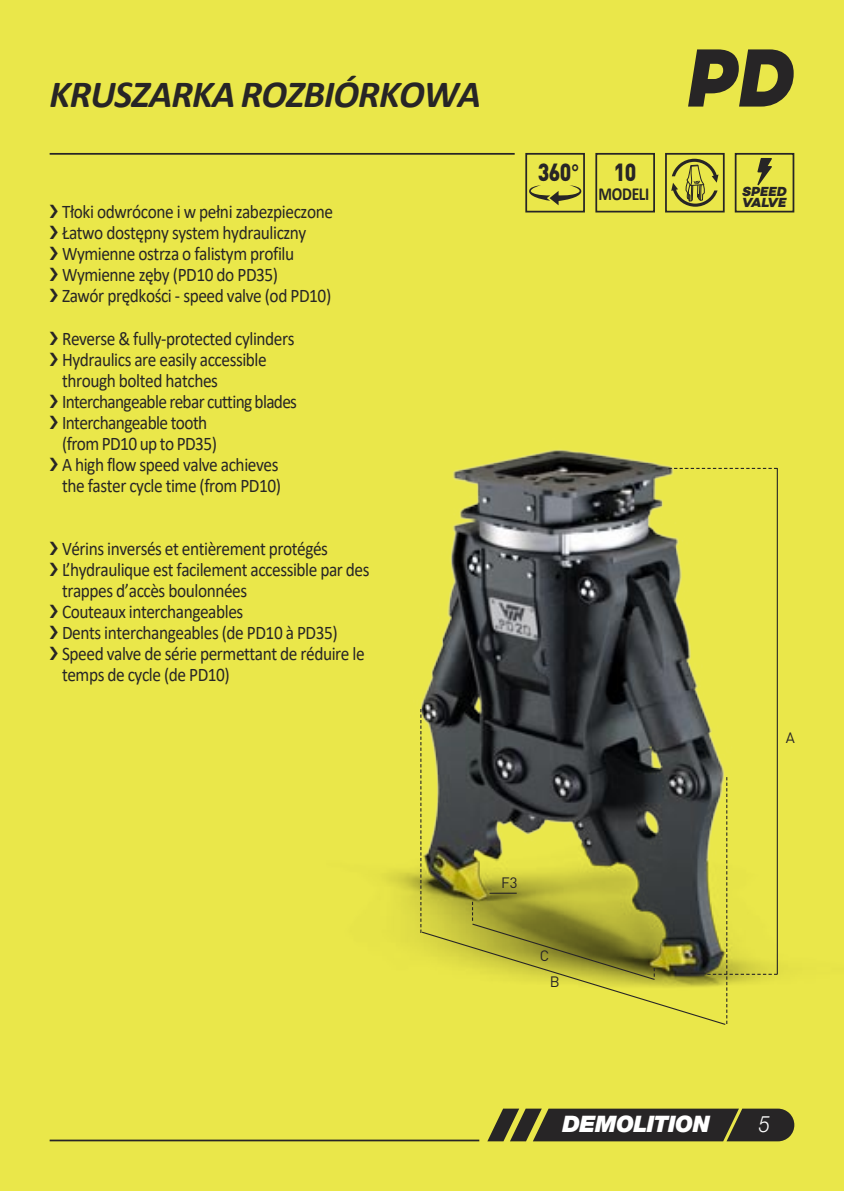
<style>
.page{position:relative;width:844px;height:1191px;background:#fff}
.page>*{position:absolute;margin:0;border:0;box-sizing:border-box;transform-origin:0 0}
.t1{font:italic 800 84px "Campton";color:#272526;scale:.9 1}
.t2{font:italic 700 38.5px "Calibri";letter-spacing:-.025em;color:#272526}
.t3{font:900 24.5px "DIN";color:#272526;scale:.85 1}
.t4{font:italic 900 22.75px "Helvetica Neue LT Std";letter-spacing:-.025em;color:#fff}
.t5{font:italic 300 22.75px "Helvetica Neue LT Std";color:#fff;scale:.9 1}
.t6{font:19.25px/21px "Calibri";letter-spacing:-.025em;color:#272526;scale:.9 1}
.t7{font:700 18.38px "Calibri";letter-spacing:-.025em;color:#272526;scale:.85 1}
.t8{font:14.88px "DIN";color:#272526}
.t9{font:italic 800 13.47px/11.2px "Campton";letter-spacing:-.005em;color:#272526}
.s1{font-weight:500;font-size:20.47px}
</style>
<div class="page">
<div style="left:0;top:0;width:843px;height:1191px;background:#eae74a"></div>
<img style="left:386px;top:449px;width:392px;height:526px">
<hr style="left:776px;top:468px;width:1px;height:506px;background:#272526">
<svg style="left:420px;top:709px;width:357px;height:316px"></svg>
<svg style="left:668px;top:468px;width:108px;height:1px"></svg>
<svg style="left:487px;top:1108px;width:307px;height:33px;background:#3c3a29"></svg>
<hr style="left:50px;top:153px;width:464px;height:2px;background:#272526">
<hr style="left:50px;top:1139px;width:429px;height:2px;background:#272526">
<svg style="left:671px;top:152px;width:47px;height:61px"></svg>
<div style="left:665px;top:153px;width:59px;height:59px;border:2px solid #272526"></div>
<svg style="left:757px;top:158px;width:14px;height:27px"></svg>
<div style="left:734px;top:153px;width:60px;height:59px;border:2px solid #272526"></div>
<div style="left:525px;top:153px;width:59px;height:59px;border:2px solid #272526"></div>
<div style="left:595px;top:153px;width:59px;height:59px;border:2px solid #272526"></div>
<svg style="left:529px;top:185px;width:52px;height:20px"></svg>
<p class="t2" style="left:50px;top:67px;width:433px">KRUSZARKA ROZBIÓRKOWA</p>
<p class="t6" style="left:62px;top:201px;width:302px">Tłoki odwrócone i w pełni zabezpieczone Łatwo dostępny system hydrauliczny Wymienne ostrza o falistym profilu Wymienne zęby (PD10 do PD35)<br>Zawór prędkości - speed valve (od PD10)</p>
<p class="t6" style="left:62px;top:327px;width:262px">Reverse &amp; fully-protected cylinders<br>Hydraulics are easily accessible through bolted hatches<br>Interchangeable rebar cutting blades<br>Interchangeable tooth<br>(from PD10 up to PD35)<br>A high flow speed valve achieves the faster cycle time (from PD10)</p>
<p class="t6" style="left:62px;top:537px;width:343px">Vérins inversés et entièrement protégés L’hydraulique est facilement accessible par des trappes d’accès boulonnées<br>Couteaux interchangeables<br>Dents interchangeables (de PD10 à PD35)<br>Speed valve de série permettant de réduire le temps de cycle (de PD10)</p>
<p class="t3" style="left:537px;top:164px;width:50px">360<span class="s1">°</span></p>
<p class="t3" style="left:613px;top:164px;width:28px">10</p>
<p class="t7" style="left:598px;top:180px;width:61px">MODELI</p>
<p class="t1" style="left:687px;top:36px;width:120px">PD</p>
<p class="t9" style="left:742px;top:186px;width:46px">SPEED<br>VALVE</p>
<p class="t8" style="left:785px;top:732px;width:11px">A</p>
<p class="t8" style="left:501px;top:877px;width:18px">F3</p>
<p class="t8" style="left:539px;top:950px;width:11px">C</p>
<p class="t8" style="left:549px;top:976px;width:11px">B</p>
<p class="t4" style="left:562px;top:1110px;width:149px">DEMOLITION</p>
<p class="t5" style="left:758px;top:1110px;width:14px">5</p>
</div>
